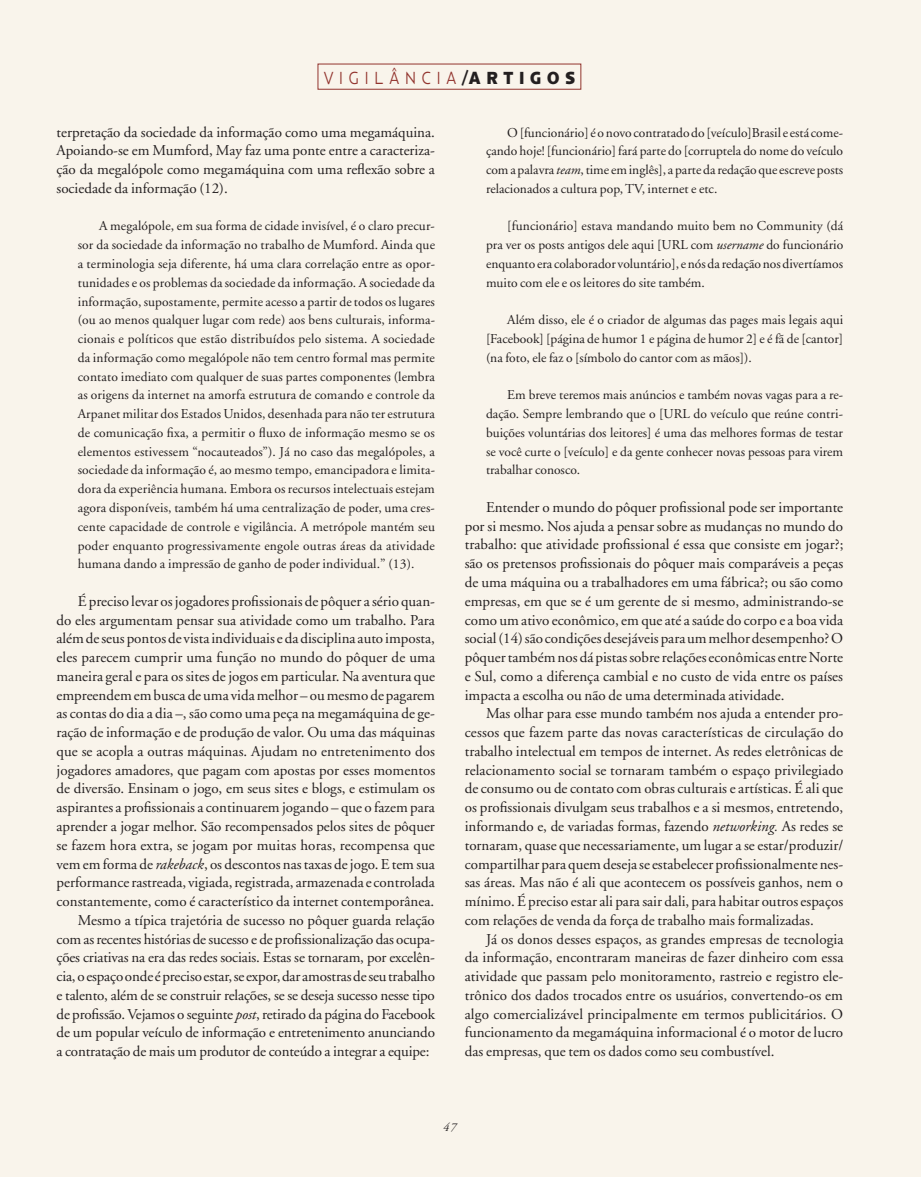
<style>
.page{position:relative;width:921px;height:1177px;background:#fff}
.page>*{position:absolute;margin:0;border:0;box-sizing:border-box;transform-origin:0 0}
.t1{font:300 18px "Anisette Petite";letter-spacing:.38em;color:#92342e;scale:.85 1}
.t2{font:15px/18.8px "Adobe Garamond";color:#231f20;text-align:justify}
.t3{font:13.5px/18.8px "Adobe Garamond";color:#231f20;text-align:justify}
.t4{font:italic 12px "Adobe Garamond";color:#231f20}
.s1{font-weight:700;color:#231f20}
.s2{font-style:italic}
</style>
<div class="page">
<div style="left:0;top:0;width:14px;height:1176px;background:#f9f4eb"></div>
<div style="left:11px;top:0;width:910px;height:1176px;background:#f9f4eb"></div>
<div style="left:318px;top:64px;width:263px;height:26px;border:1px solid #92342e"></div>
<p class="t1" style="left:324px;top:67px;width:297px">VIGILÂNCIA<span class="s1">/ARTIGOS</span></p>
<p class="t2" style="left:57px;top:123px;width:380px">terpretação da sociedade da informação como uma megamáquina.<br>Apoiando-se em Mumford, May faz uma ponte entre a caracteriza&shy;ção da megalópole como megamáquina com uma reflexão sobre a sociedade da informação (12).</p>
<p class="t3" style="left:78px;top:217px;width:359px;text-indent:21px">A megalópole, em sua forma de cidade invisível, é o claro precur&shy;sor da sociedade da informação no trabalho de Mumford. Ainda que a terminologia seja diferente, há uma clara correlação entre as opor&shy;tunidades e os problemas da sociedade da informação. A sociedade da informação, supostamente, permite acesso a partir de todos os lugares (ou ao menos qualquer lugar com rede) aos bens culturais, informa&shy;cionais e políticos que estão distribuídos pelo sistema. A sociedade da informação como megalópole não tem centro formal mas permite contato imediato com qualquer de suas partes componentes (lembra as origens da internet na amorfa estrutura de comando e controle da Arpanet militar dos Estados Unidos, desenhada para não ter estrutura de comunicação fixa, a permitir o fluxo de informação mesmo se os elementos estivessem “nocauteados”). Já no caso das megalópoles, a sociedade da informação é, ao mesmo tempo, emancipadora e limita&shy;dora da experiência humana. Embora os recursos intelectuais estejam agora disponíveis, também há uma centralização de poder, uma cres&shy;cente capacidade de controle e vigilância. A metrópole mantém seu poder enquanto progressivamente engole outras áreas da atividade humana dando a impressão de ganho de poder individual.” (13).</p>
<p class="t2" style="left:78px;top:592px;width:359px">É preciso levar os jogadores profissionais de pôquer a sério quan-</p>
<p class="t2" style="left:57px;top:610px;width:380px">do eles argumentam pensar sua atividade como um trabalho. Para</p>
<p class="t2" style="left:57px;top:629px;width:380px">além de seus pontos de vista individuais e da disciplina auto imposta,</p>
<p class="t2" style="left:57px;top:648px;width:380px">eles parecem cumprir uma função no mundo do pôquer de uma</p>
<p class="t2" style="left:57px;top:667px;width:380px">maneira geral e para os sites de jogos em particular. Na aventura que</p>
<p class="t2" style="left:57px;top:685px;width:380px">empreendem em busca de uma vida melhor – ou mesmo de pagarem</p>
<p class="t2" style="left:57px;top:704px;width:380px">as contas do dia a dia –, são como uma peça na megamáquina de ge-</p>
<p class="t2" style="left:57px;top:723px;width:380px">ração de informação e de produção de valor. Ou uma das máquinas</p>
<p class="t2" style="left:57px;top:742px;width:380px">que se acopla a outras máquinas. Ajudam no entretenimento dos</p>
<p class="t2" style="left:57px;top:760px;width:380px">jogadores amadores, que pagam com apostas por esses momentos</p>
<p class="t2" style="left:57px;top:779px;width:380px">de diversão. Ensinam o jogo, em seus sites e blogs, e estimulam os</p>
<p class="t2" style="left:57px;top:798px;width:380px">aspirantes a profissionais a continuarem jogando – que o fazem para</p>
<p class="t2" style="left:57px;top:817px;width:380px">aprender a jogar melhor. São recompensados pelos sites de pôquer</p>
<p class="t2" style="left:57px;top:835px;width:380px">se fazem hora extra, se jogam por muitas horas, recompensa que</p>
<p class="t2" style="left:57px;top:854px;width:380px">vem em forma de <span class="s2">rakeback</span>, os descontos nas taxas de jogo. E tem sua</p>
<p class="t2" style="left:57px;top:873px;width:380px">performance rastreada, vigiada, registrada, armazenada e controlada</p>
<p class="t2" style="left:57px;top:892px;width:379px">constantemente, como é característico da internet contemporânea.</p>
<p class="t2" style="left:78px;top:910px;width:359px">Mesmo a típica trajetória de sucesso no pôquer guarda relação</p>
<p class="t2" style="left:57px;top:929px;width:380px">com as recentes histórias de sucesso e de profissionalização das ocupa-</p>
<p class="t2" style="left:57px;top:948px;width:380px">ções criativas na era das redes sociais. Estas se tornaram, por excelên-</p>
<p class="t2" style="left:57px;top:967px;width:380px">cia, o espaço onde é preciso estar, se expor, dar amostras de seu trabalho</p>
<p class="t2" style="left:57px;top:985px;width:380px">e talento, além de se construir relações, se se deseja sucesso nesse tipo</p>
<p class="t2" style="left:57px;top:1004px;width:380px">de profissão. Vejamos o seguinte <span class="s2">post</span>, retirado da página do Facebook</p>
<p class="t2" style="left:57px;top:1023px;width:380px">de um popular veículo de informação e entretenimento anunciando</p>
<p class="t2" style="left:57px;top:1042px;width:374px">a contratação de mais um produtor de conteúdo a integrar a equipe:</p>
<p class="t3" style="left:486px;top:123px;width:359px;text-indent:21px">O [funcionário] é o novo contratado do [veículo]Brasil e está come&shy;çando hoje! [funcionário] fará parte do [corruptela do nome do veículo com a palavra <span class="s2">team</span>, time em inglês], a parte da redação que escreve posts relacionados a cultura pop, TV, internet e etc.</p>
<p class="t3" style="left:486px;top:217px;width:359px;text-indent:21px">[funcionário] estava mandando muito bem no Community (dá pra ver os posts antigos dele aqui [URL com <span class="s2">username</span> do funcionário enquanto era colaborador voluntário], e nós da redação nos divertíamos muito com ele e os leitores do site também.</p>
<p class="t3" style="left:486px;top:311px;width:359px;text-indent:21px">Além disso, ele é o criador de algumas das pages mais legais aqui [Facebook] [página de humor 1 e página de humor 2] e é fã de [cantor] (na foto, ele faz o [símbolo do cantor com as mãos]).</p>
<p class="t3" style="left:486px;top:386px;width:359px;text-indent:21px">Em breve teremos mais anúncios e também novas vagas para a re&shy;dação. Sempre lembrando que o [URL do veículo que reúne contri&shy;buições voluntárias dos leitores] é uma das melhores formas de testar se você curte o [veículo] e da gente conhecer novas pessoas para virem trabalhar conosco.</p>
<p class="t2" style="left:465px;top:498px;width:380px;text-indent:21px">Entender o mundo do pôquer profissional pode ser importante por si mesmo. Nos ajuda a pensar sobre as mudanças no mundo do trabalho: que atividade profissional é essa que consiste em jogar?; são os pretensos profissionais do pôquer mais comparáveis a peças de uma máquina ou a trabalhadores em uma fábrica?; ou são como empresas, em que se é um gerente de si mesmo, administrando-se como um ativo econômico, em que até a saúde do corpo e a boa vida social (14) são condições desejáveis para um melhor desempenho? O pôquer também nos dá pistas sobre relações econômicas entre Norte e Sul, como a diferença cambial e no custo de vida entre os países impacta a escolha ou não de uma determinada atividade.</p>
<p class="t2" style="left:465px;top:704px;width:380px;text-indent:21px">Mas olhar para esse mundo também nos ajuda a entender pro&shy;cessos que fazem parte das novas características de circulação do trabalho intelectual em tempos de internet. As redes eletrônicas de relacionamento social se tornaram também o espaço privilegiado de consumo ou de contato com obras culturais e artísticas. É ali que os profissionais divulgam seus trabalhos e a si mesmos, entretendo, informando e, de variadas formas, fazendo <span class="s2">networking.</span> As redes se tornaram, quase que necessariamente, um lugar a se estar/produzir/ compartilhar para quem deseja se estabelecer profissionalmente nes&shy;sas áreas. Mas não é ali que acontecem os possíveis ganhos, nem o mínimo. É preciso estar ali para sair dali, para habitar outros espaços com relações de venda da força de trabalho mais formalizadas.</p>
<p class="t2" style="left:465px;top:929px;width:380px;text-indent:21px">Já os donos desses espaços, as grandes empresas de tecnologia da informação, encontraram maneiras de fazer dinheiro com essa atividade que passam pelo monitoramento, rastreio e registro ele&shy;trônico dos dados trocados entre os usuários, convertendo-os em algo comercializável principalmente em termos publicitários. O funcionamento da megamáquina informacional é o motor de lucro das empresas, que tem os dados como seu combustível.</p>
<p class="t4" style="left:443px;top:1120px;width:15px">47</p>
</div>
